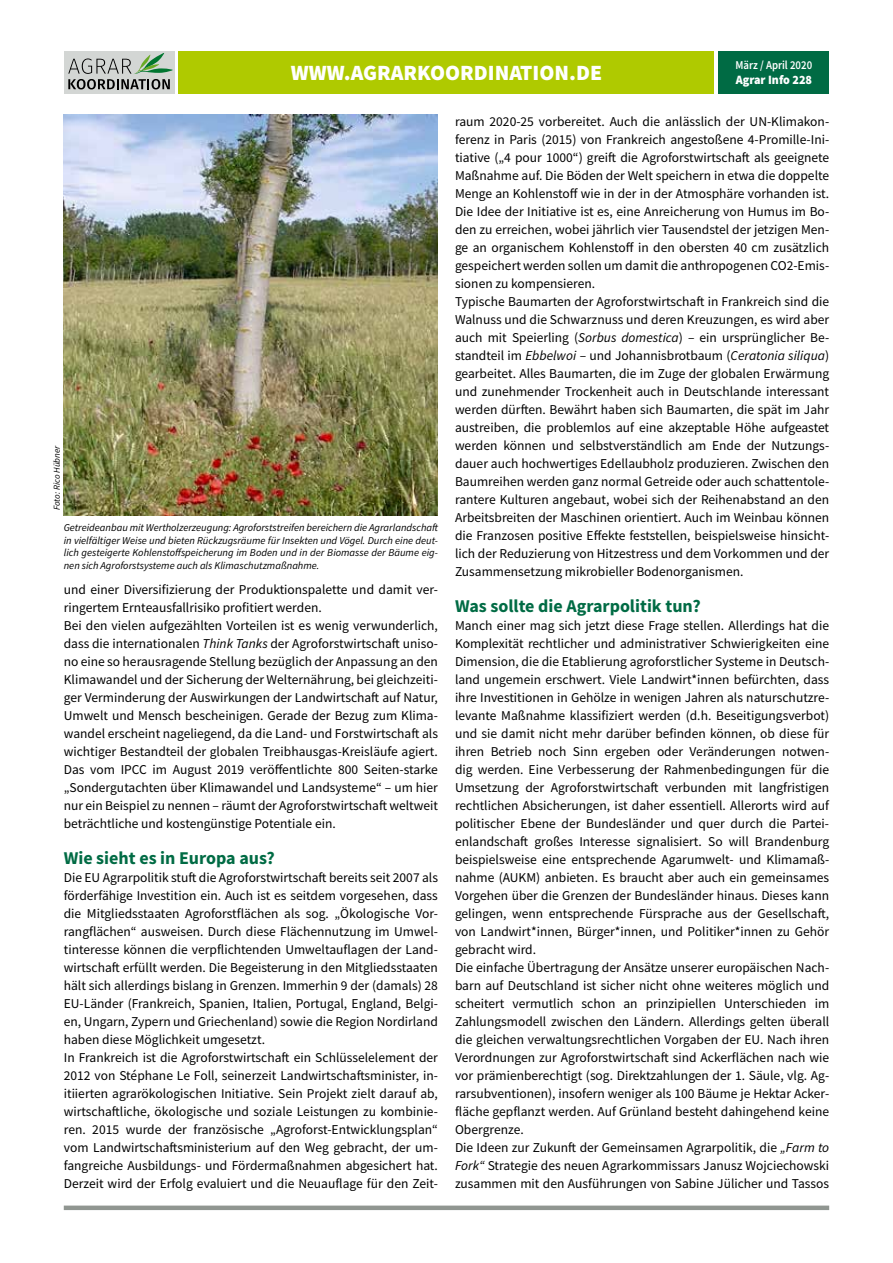
<style>
.page{position:relative;width:893px;height:1263px;background:#fff}
.page>*{position:absolute;margin:0;border:0;box-sizing:border-box;transform-origin:0 0}
.t1{font:900 21.75px "Source Sans Pro";color:#fff}
.t2{font:700 18px "Source Sans Pro";color:#006b44}
.t3{font:13.5px/18px "Source Sans Pro";color:#000}
.t4{font:900 12.75px "Source Sans Pro";color:#fff;scale:.95 1}
.t5{font:600 12px "Source Sans Pro";color:#fff;scale:.9 1}
.t6{font:italic 10.5px/12.6px "Source Sans Pro";color:#000;text-align:justify}
.t7{font:italic 9px "Source Sans Pro";color:#000}
.s1{font-style:italic}
</style>
<div class="page">
<div style="left:64px;top:51px;width:110px;height:43px;background:#d3d6d4"></div>
<div style="left:179px;top:51px;width:535px;height:43px;background:#afca00"></div>
<svg style="left:68px;top:53px;width:105px;height:36px"></svg>
<div style="left:719px;top:51px;width:110px;height:43px;background:#006b44"></div>
<div style="left:64px;top:1205px;width:765px;height:5px;background:#909691"></div>
<img style="left:64px;top:115px;width:374px;height:401px">
<h1 class="t1" style="left:291px;top:58px;width:313px">WWW.AGRARKOORDINATION.DE</h1>
<p class="t5" style="left:736px;top:57px;width:87px">März / April 2020</p>
<p class="t4" style="left:736px;top:71px;width:82px">Agrar Info 228</p>
<p class="t7" style="left:51px;top:510px;width:67px;rotate:-90deg">Foto: Rico Hübner</p>
<p class="t6" style="left:64px;top:521px;width:376px">Getreideanbau mit Wertholzerzeugung: Agroforststreifen bereichern die Agrarlandschaft in vielfältiger Weise und bieten Rückzugsräume für Insekten und Vögel. Durch eine deut&shy;lich gesteigerte Kohlenstoffspeicherung im Boden und in der Biomasse der Bäume eig&shy;nen sich Agroforstsysteme auch als Klimaschutzmaßnahme.</p>
<p class="t3" style="left:64px;top:580px;width:376px">und einer Diversifizierung der Produktionspalette und damit ver&shy;ringertem Ernteausfallrisiko profitiert werden.<br>Bei den vielen aufgezählten Vorteilen ist es wenig verwunderlich, dass die internationalen <span class="s1">Think Tanks</span> der Agroforstwirtschaft uniso&shy;no eine so herausragende Stellung bezüglich der Anpassung an den Klimawandel und der Sicherung der Welternährung, bei gleichzeiti&shy;ger Verminderung der Auswirkungen der Landwirtschaft auf Natur, Umwelt und Mensch bescheinigen. Gerade der Bezug zum Klima&shy;wandel erscheint nageliegend, da die Land- und Forstwirtschaft als wichtiger Bestandteil der globalen Treibhausgas-Kreisläufe agiert.<br>Das vom IPCC im August 2019 veröffentlichte 800 Seiten-starke „Sondergutachten über Klimawandel und Landsysteme“ – um hier nur ein Beispiel zu nennen – räumt der Agroforstwirtschaft weltweit beträchtliche und kostengünstige Potentiale ein.</p>
<h2 class="t2" style="left:64px;top:846px;width:213px">Wie sieht es in Europa aus?</h2>
<p class="t3" style="left:64px;top:868px;width:376px">Die EU Agrarpolitik stuft die Agroforstwirtschaft bereits seit 2007 als förderfähige Investition ein. Auch ist es seitdem vorgesehen, dass die Mitgliedsstaaten Agroforstflächen als sog. „Ökologische Vor&shy;rangflächen“ ausweisen. Durch diese Flächennutzung im Umwel&shy;tinteresse können die verpflichtenden Umweltauflagen der Land&shy;wirtschaft erfüllt werden. Die Begeisterung in den Mitgliedsstaaten hält sich allerdings bislang in Grenzen. Immerhin 9 der (damals) 28<br>EU-Länder (Frankreich, Spanien, Italien, Portugal, England, Belgi&shy;en, Ungarn, Zypern und Griechenland) sowie die Region Nordirland haben diese Möglichkeit umgesetzt.<br>In Frankreich ist die Agroforstwirtschaft ein Schlüsselelement der 2012 von Stéphane Le Foll, seinerzeit Landwirtschaftsminister, in&shy;itiierten agrarökologischen Initiative. Sein Projekt zielt darauf ab, wirtschaftliche, ökologische und soziale Leistungen zu kombinie&shy;ren. 2015 wurde der französische „Agroforst-Entwicklungsplan“ vom Landwirtschaftsministerium auf den Weg gebracht, der um&shy;fangreiche Ausbildungs- und Fördermaßnahmen abgesichert hat.<br>Derzeit wird der Erfolg evaluiert und die Neuauflage für den Zeit-</p>
<p class="t3" style="left:455px;top:112px;width:376px">raum 2020-25 vorbereitet. Auch die anlässlich der UN-Klimakon&shy;ferenz in Paris (2015) von Frankreich angestoßene 4-Promille-Ini&shy;tiative („4 pour 1000“) greift die Agroforstwirtschaft als geeignete Maßnahme auf. Die Böden der Welt speichern in etwa die doppelte Menge an Kohlenstoff wie in der in der Atmosphäre vorhanden ist.<br>Die Idee der Initiative ist es, eine Anreicherung von Humus im Bo&shy;den zu erreichen, wobei jährlich vier Tausendstel der jetzigen Men&shy;ge an organischem Kohlenstoff in den obersten 40 cm zusätzlich gespeichert werden sollen um damit die anthropogenen CO2-Emis&shy;sionen zu kompensieren.<br>Typische Baumarten der Agroforstwirtschaft in Frankreich sind die Walnuss und die Schwarznuss und deren Kreuzungen, es wird aber auch mit Speierling (<span class="s1">Sorbus domestica</span>) – ein ursprünglicher Be&shy;standteil im <span class="s1">Ebbelwoi</span> – und Johannisbrotbaum (<span class="s1">Ceratonia siliqua</span>) gearbeitet. Alles Baumarten, die im Zuge der globalen Erwärmung und zunehmender Trockenheit auch in Deutschlande interessant werden dürften. Bewährt haben sich Baumarten, die spät im Jahr austreiben, die problemlos auf eine akzeptable Höhe aufgeastet werden können und selbstverständlich am Ende der Nutzungs&shy;dauer auch hochwertiges Edellaubholz produzieren. Zwischen den Baumreihen werden ganz normal Getreide oder auch schattentole&shy;rantere Kulturen angebaut, wobei sich der Reihenabstand an den Arbeitsbreiten der Maschinen orientiert. Auch im Weinbau können die Franzosen positive Effekte feststellen, beispielsweise hinsicht&shy;lich der Reduzierung von Hitzestress und dem Vorkommen und der Zusammensetzung mikrobieller Bodenorganismen.</p>
<h2 class="t2" style="left:455px;top:594px;width:247px">Was sollte die Agrarpolitik tun?</h2>
<p class="t3" style="left:455px;top:616px;width:376px">Manch einer mag sich jetzt diese Frage stellen. Allerdings hat die Komplexität rechtlicher und administrativer Schwierigkeiten eine Dimension, die die Etablierung agroforstlicher Systeme in Deutsch&shy;land ungemein erschwert. Viele Landwirt*innen befürchten, dass ihre Investitionen in Gehölze in wenigen Jahren als naturschutzre&shy;levante Maßnahme klassifiziert werden (d.h. Beseitigungsverbot) und sie damit nicht mehr darüber befinden können, ob diese für ihren Betrieb noch Sinn ergeben oder Veränderungen notwen&shy;dig werden. Eine Verbesserung der Rahmenbedingungen für die Umsetzung der Agroforstwirtschaft verbunden mit langfristigen rechtlichen Absicherungen, ist daher essentiell. Allerorts wird auf politischer Ebene der Bundesländer und quer durch die Partei&shy;enlandschaft großes Interesse signalisiert. So will Brandenburg beispielsweise eine entsprechende Agarumwelt- und Klimamaß&shy;nahme (AUKM) anbieten. Es braucht aber auch ein gemeinsames Vorgehen über die Grenzen der Bundesländer hinaus. Dieses kann gelingen, wenn entsprechende Fürsprache aus der Gesellschaft, von Landwirt*innen, Bürger*innen, und Politiker*innen zu Gehör gebracht wird.<br>Die einfache Übertragung der Ansätze unserer europäischen Nach&shy;barn auf Deutschland ist sicher nicht ohne weiteres möglich und scheitert vermutlich schon an prinzipiellen Unterschieden im Zahlungsmodell zwischen den Ländern. Allerdings gelten überall die gleichen verwaltungsrechtlichen Vorgaben der EU. Nach ihren Verordnungen zur Agroforstwirtschaft sind Ackerflächen nach wie vor prämienberechtigt (sog. Direktzahlungen der 1. Säule, vlg. Ag&shy;rarsubventionen), insofern weniger als 100 Bäume je Hektar Acker&shy;fläche gepflanzt werden. Auf Grünland besteht dahingehend keine Obergrenze.<br>Die Ideen zur Zukunft der Gemeinsamen Agrarpolitik, die <span class="s1">„Farm to Fork“</span> Strategie des neuen Agrarkommissars Janusz Wojciechowski zusammen mit den Ausführungen von Sabine Jülicher und Tassos</p>
</div>
